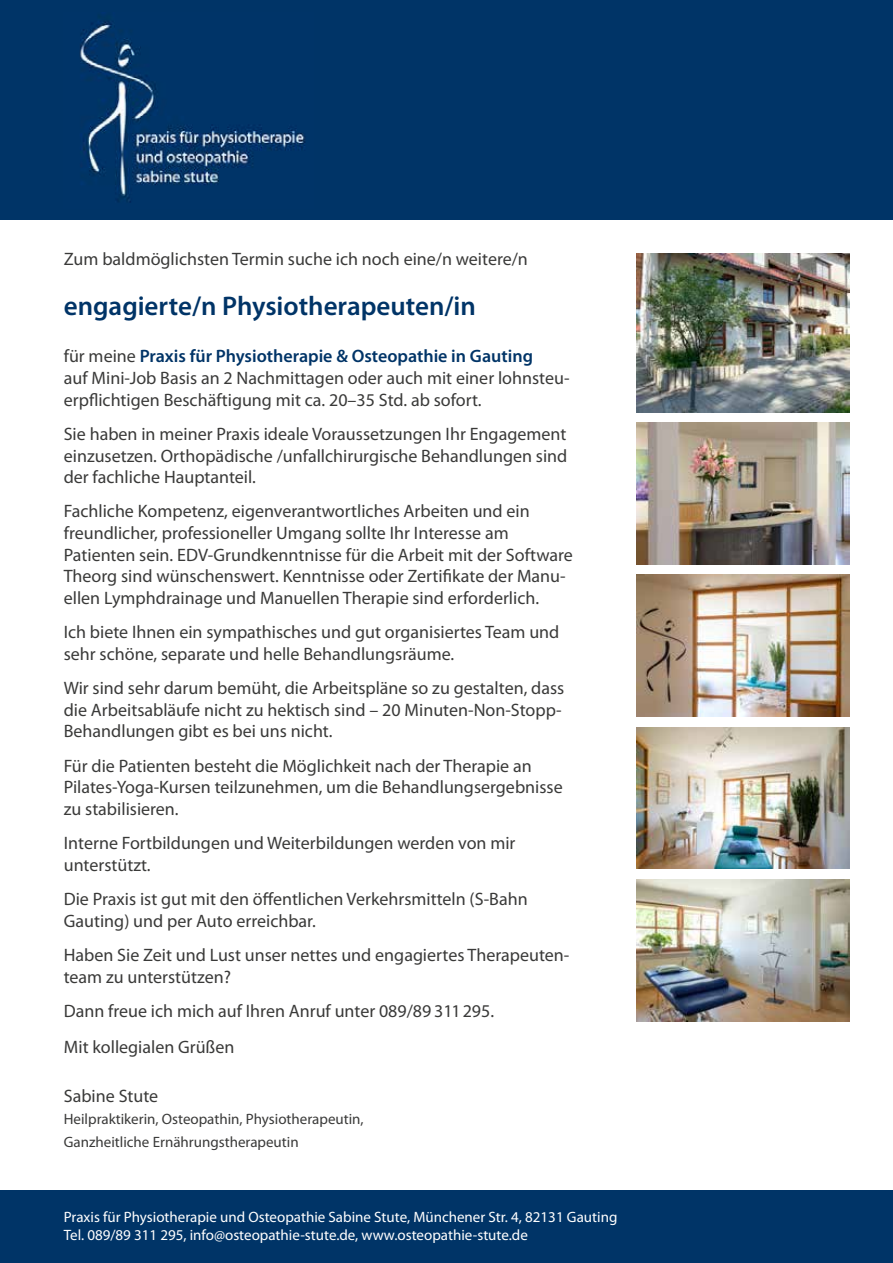
<style>
.page{position:relative;width:893px;height:1263px;background:#fff}
.page>*{position:absolute;margin:0;border:0;box-sizing:border-box;transform-origin:0 0}
.t1{font:600 27px "Myriad Pro";color:#003467}
.t2{font:18px/21.6px "Myriad Pro";color:#3a3a39}
.t3{font:15px/18px "Myriad Pro";color:#fff}
.t4{font:15px/22.5px "Myriad Pro";color:#3a3a39}
.s1{font-weight:600;color:#003467}
</style>
<div class="page">
<div style="left:0;top:0;width:893px;height:219px;background:#003467"></div>
<img style="left:80px;top:16px;width:225px;height:187px">
<div style="left:0;top:1191px;width:893px;height:72px;background:#003467"></div>
<img style="left:637px;top:423px;width:212px;height:142px">
<img style="left:637px;top:253px;width:212px;height:159px">
<img style="left:637px;top:879px;width:212px;height:142px">
<img style="left:637px;top:727px;width:212px;height:142px">
<img style="left:637px;top:575px;width:212px;height:142px">
<p class="t2" style="left:64px;top:248px;width:466px">Zum baldmöglichsten Termin suche ich noch eine/n weitere/n</p>
<h1 class="t1" style="left:64px;top:289px;width:414px">engagierte/n Physiotherapeuten/in</h1>
<p class="t2" style="left:64px;top:345px;width:507px">für meine <span class="s1">Praxis für Physiotherapie &amp; Osteopathie in Gauting<br></span>auf Mini-Job Basis an 2 Nachmittagen oder auch mit einer lohnsteu&shy;erpflichtigen Beschäftigung mit ca. 20–35 Std. ab sofort.</p>
<p class="t2" style="left:64px;top:423px;width:505px;text-align:justify">Sie haben in meiner Praxis ideale Voraussetzungen Ihr Engagement einzusetzen. Orthopädische /unfallchirurgische Behandlungen sind der fachliche Hauptanteil.</p>
<p class="t2" style="left:64px;top:500px;width:511px">Fachliche Kompetenz, eigenverantwortliches Arbeiten und ein freundlicher, professioneller Umgang sollte Ihr Interesse am Patienten sein. EDV-Grundkenntnisse für die Arbeit mit der Software Theorg sind wünschenswert. Kenntnisse oder Zertifikate der Manu&shy;ellen Lymphdrainage und Manuellen Therapie sind erforderlich.</p>
<p class="t2" style="left:64px;top:621px;width:497px">Ich biete Ihnen ein sympathisches und gut organisiertes Team und sehr schöne, separate und helle Behandlungsräume.</p>
<p class="t2" style="left:64px;top:677px;width:502px">Wir sind sehr darum bemüht, die Arbeitspläne so zu gestalten, dass die Arbeitsabläufe nicht zu hektisch sind – 20 Minuten-Non-Stopp-<br>Behandlungen gibt es bei uns nicht.</p>
<p class="t2" style="left:64px;top:755px;width:500px">Für die Patienten besteht die Möglichkeit nach der Therapie an<br>Pilates-Yoga-Kursen teilzunehmen, um die Behandlungsergebnisse zu stabilisieren.</p>
<p class="t2" style="left:64px;top:832px;width:453px">Interne Fortbildungen und Weiterbildungen werden von mir unterstützt.</p>
<p class="t2" style="left:64px;top:888px;width:465px">Die Praxis ist gut mit den öffentlichen Verkehrsmitteln (S-Bahn<br>Gauting) und per Auto erreichbar.</p>
<p class="t2" style="left:64px;top:944px;width:507px">Haben Sie Zeit und Lust unser nettes und engagiertes Therapeuten&shy;team zu unterstützen?</p>
<p class="t2" style="left:64px;top:993px;width:432px;line-height:35.2px">Dann freue ich mich auf Ihren Anruf unter 089/89 311 295.<br>Mit kollegialen Grüßen</p>
<p class="t2" style="left:64px;top:1085px;width:96px">Sabine Stute</p>
<p class="t4" style="left:64px;top:1108px;width:301px">Heilpraktikerin, Osteopathin, Physiotherapeutin,<br>Ganzheitliche Ernährungstherapeutin</p>
<p class="t3" style="left:64px;top:1208px;width:555px">Praxis für Physiotherapie und Osteopathie Sabine Stute, Münchener Str. 4, 82131 Gauting<br>Tel. 089/89 311 295, info@osteopathie-stute.de, www.osteopathie-stute.de</p>
</div>
